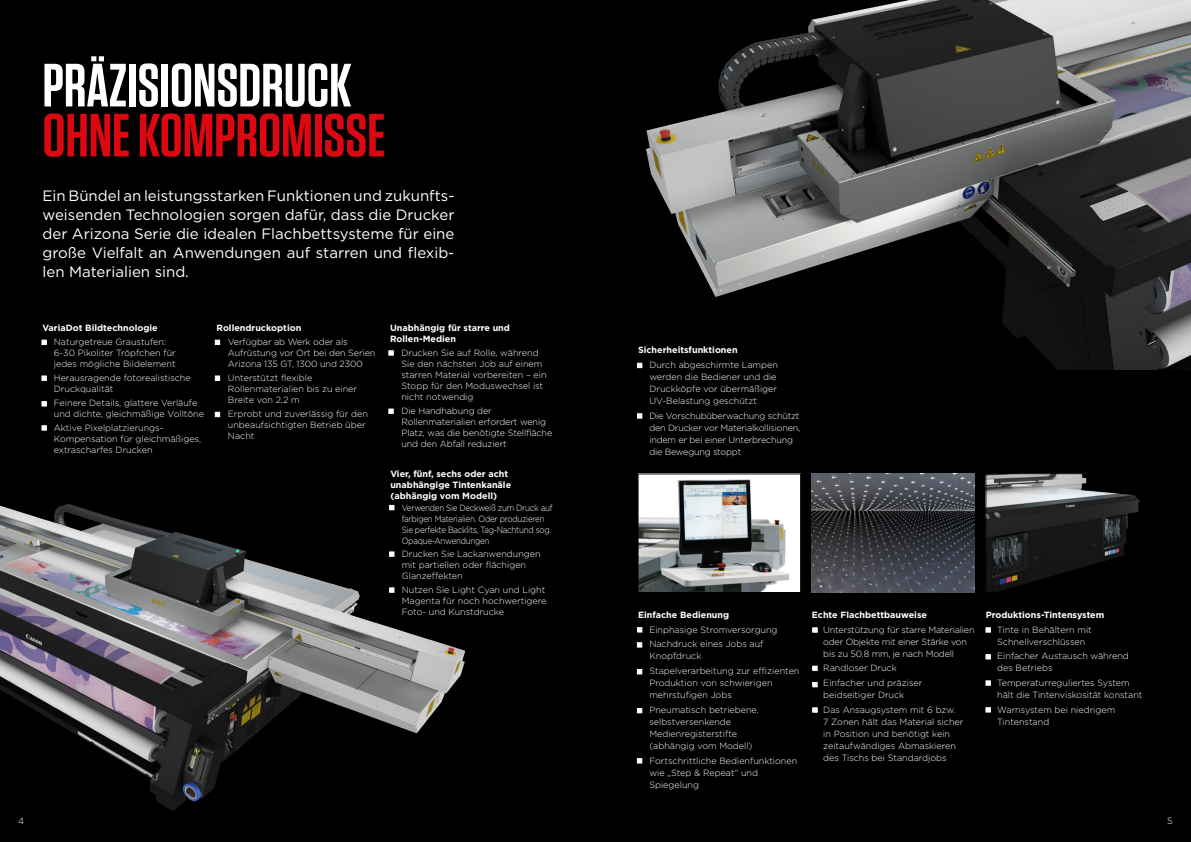
<style>
.page{position:relative;width:1191px;height:842px;background:#000}
.page>*{position:absolute;margin:0;border:0;box-sizing:border-box;transform-origin:0 0}
.t1{font:600 60.9px "Tungsten";color:#fff}
.t2{font:600 60.9px "Tungsten";color:#db0812}
.t3{font:15px/19px "Gotham";color:#fff;text-align:justify}
.t4{font:300 9px/11px "Gotham";color:#fff}
.t5{font:700 9px/11px "Gotham";color:#fff}
.t6{font:300 9px/12px "Gotham";letter-spacing:-.02em;color:#fff}
.t7{font:300 9px/11px "Gotham";letter-spacing:-.03em;color:#fff;scale:.89 1}
.s1{font-family:"Minion Pro";font-weight:700;font-stretch:condensed;font-size:6px}
</style>
<div class="page">
<img style="left:0;top:406px;width:466px;height:405px">
<img style="left:637px;top:0;width:554px;height:370px">
<img style="left:640px;top:476px;width:159px;height:115px">
<div style="left:638px;top:474px;width:163px;height:119px;border:1px solid #000"></div>
<img style="left:812px;top:474px;width:162px;height:119px">
<img style="left:987px;top:475px;width:153px;height:116px">
<div style="left:985px;top:473px;width:163px;height:120px;border:1px solid #000"></div>
<svg style="left:41px;top:340px;width:6px;height:5px"></svg>
<svg style="left:41px;top:375px;width:6px;height:6px"></svg>
<svg style="left:41px;top:401px;width:6px;height:5px"></svg>
<svg style="left:637px;top:627px;width:5px;height:5px"></svg>
<svg style="left:637px;top:642px;width:5px;height:5px"></svg>
<svg style="left:637px;top:669px;width:5px;height:5px"></svg>
<svg style="left:637px;top:708px;width:5px;height:5px"></svg>
<svg style="left:637px;top:758px;width:5px;height:5px"></svg>
<svg style="left:812px;top:627px;width:5px;height:6px"></svg>
<svg style="left:812px;top:666px;width:5px;height:5px"></svg>
<svg style="left:812px;top:682px;width:5px;height:5px"></svg>
<svg style="left:812px;top:707px;width:5px;height:6px"></svg>
<svg style="left:985px;top:627px;width:6px;height:6px"></svg>
<svg style="left:985px;top:654px;width:6px;height:5px"></svg>
<svg style="left:985px;top:680px;width:6px;height:6px"></svg>
<svg style="left:985px;top:707px;width:6px;height:5px"></svg>
<svg style="left:41px;top:425px;width:6px;height:6px"></svg>
<svg style="left:215px;top:340px;width:5px;height:5px"></svg>
<svg style="left:215px;top:375px;width:5px;height:6px"></svg>
<svg style="left:215px;top:412px;width:5px;height:5px"></svg>
<svg style="left:388px;top:350px;width:6px;height:6px"></svg>
<svg style="left:388px;top:408px;width:6px;height:6px"></svg>
<svg style="left:389px;top:505px;width:5px;height:5px"></svg>
<svg style="left:389px;top:551px;width:5px;height:6px"></svg>
<svg style="left:389px;top:587px;width:5px;height:6px"></svg>
<svg style="left:637px;top:363px;width:5px;height:5px"></svg>
<svg style="left:637px;top:413px;width:5px;height:6px"></svg>
<h1 class="t1" style="left:43px;top:53px;width:310px">PRÄZISIONSDRUCK</h1>
<h1 class="t2" style="left:43px;top:103px;width:344px">OHNE KOMPROMISSE</h1>
<p class="t3" style="left:43px;top:186px;width:413px">Ein Bündel an leistungsstarken Funktionen und zukunfts&shy;weisenden Technologien sorgen dafür, dass die Drucker der Arizona Serie die idealen Flachbettsysteme für eine große Vielfalt an Anwendungen auf starren und flexib&shy;len Materialien sind.</p>
<p class="t5" style="left:43px;top:323px;width:117px">VariaDot Bildtechnologie</p>
<p class="t4" style="left:54px;top:336px;width:123px;text-indent:-11px"><span class="s1">■</span> Naturgetreue Graustufen:<br>6-30 Pikoliter Tröpfchen für jedes mögliche Bildelement</p>
<p class="t4" style="left:54px;top:372px;width:138px;text-indent:-11px"><span class="s1">■</span> Herausragende fotorealistische<br>Druckqualität</p>
<p class="t4" style="left:54px;top:397px;width:152px;text-indent:-11px"><span class="s1">■</span> Feinere Details, glattere Verläufe und dichte, gleichmäßige Volltöne</p>
<p class="t4" style="left:54px;top:422px;width:149px;text-indent:-11px"><span class="s1">■</span> Aktive Pixelplatzierungs-<br>Kompensation für gleichmäßiges, extrascharfes Drucken</p>
<p class="t5" style="left:216px;top:323px;width:86px">Rollendruckoption</p>
<p class="t4" style="left:228px;top:336px;width:149px;text-indent:-11px"><span class="s1">■</span> Verfügbar ab Werk oder als<br>Aufrüstung vor Ort bei den Serien<br>Arizona 135 GT, 1300 und 2300</p>
<p class="t4" style="left:228px;top:372px;width:131px;text-indent:-11px"><span class="s1">■</span> Unterstützt flexible<br>Rollenmaterialien bis zu einer<br>Breite von 2,2 m</p>
<p class="t4" style="left:228px;top:408px;width:141px;text-indent:-11px"><span class="s1">■</span> Erprobt und zuverlässig für den unbeaufsichtigten Betrieb über<br>Nacht</p>
<p class="t5" style="left:390px;top:323px;width:121px">Unabhängig für starre und<br>Rollen-Medien</p>
<p class="t4" style="left:401px;top:347px;width:146px;text-indent:-11px"><span class="s1">■</span> Drucken Sie auf Rolle, während<br>Sie den nächsten Job auf einem starren Material vorbereiten – ein<br>Stopp für den Moduswechsel ist nicht notwendig</p>
<p class="t4" style="left:401px;top:405px;width:152px;text-indent:-11px"><span class="s1">■</span> Die Handhabung der<br>Rollenmaterialien erfordert wenig<br>Platz, was die benötigte Stellfläche und den Abfall reduziert</p>
<p class="t5" style="left:390px;top:468px;width:122px">Vier, fünf, sechs oder acht unabhängige Tintenkanäle (abhängig vom Modell)</p>
<p class="t7" style="left:402px;top:502px;width:171px;text-indent:-11px"><span class="s1">■</span> Verwenden Sie Deckweiß zum Druck auf farbigen Materialien. Oder produzieren Sie perfekte Backlits, Tag-Nachtund sog.<br>Opaque-Anwendungen</p>
<p class="t4" style="left:402px;top:548px;width:140px;text-indent:-11px"><span class="s1">■</span> Drucken Sie Lackanwendungen mit partiellen oder flächigen<br>Glanzeffekten</p>
<p class="t4" style="left:402px;top:584px;width:146px;text-indent:-11px"><span class="s1">■</span> Nutzen Sie Light Cyan und Light<br>Magenta für noch hochwertigere<br>Foto- und Kunstdrucke</p>
<p class="t4" style="left:18px;top:815px;width:7px">4</p>
<p class="t5" style="left:638px;top:344px;width:101px">Sicherheitsfunktionen</p>
<p class="t4" style="left:649px;top:358px;width:130px;line-height:12px;text-indent:-11px"><span class="s1">■</span> Durch abgeschirmte Lampen werden die Bediener und die<br>Druckköpfe vor übermäßiger<br>UV-Belastung geschützt</p>
<p class="t6" style="left:649px;top:409px;width:152px;text-indent:-11px"><span class="s1">■</span> Die Vorschubüberwachung schützt den Drucker vor Materialkollisionen, indem er bei einer Unterbrechung die Bewegung stoppt</p>
<p class="t5" style="left:638px;top:609px;width:93px">Einfache Bedienung</p>
<p class="t4" style="left:638px;top:624px;width:141px"><span class="s1">■</span> Einphasige Stromversorgung</p>
<p class="t4" style="left:649px;top:638px;width:116px;line-height:12px;text-indent:-11px"><span class="s1">■</span> Nachdruck eines Jobs auf<br>Knopfdruck</p>
<p class="t4" style="left:649px;top:665px;width:152px;line-height:12px;text-indent:-11px"><span class="s1">■</span> Stapelverarbeitung zur effizienten<br>Produktion von schwierigen mehrstufigen Jobs</p>
<p class="t4" style="left:649px;top:704px;width:111px;line-height:12px;text-indent:-11px"><span class="s1">■</span> Pneumatisch betriebene, selbstversenkende<br>Medienregisterstifte (abhängig vom Modell)</p>
<p class="t4" style="left:649px;top:754px;width:149px;line-height:12px;text-indent:-11px"><span class="s1">■</span> Fortschrittliche Bedienfunktionen wie „Step &amp; Repeat“ und<br>Spiegelung</p>
<p class="t5" style="left:812px;top:609px;width:117px">Echte Flachbettbauweise</p>
<p class="t6" style="left:823px;top:623px;width:153px;text-indent:-11px"><span class="s1">■</span> Unterstützung für starre Materialien oder Objekte mit einer Stärke von bis zu 50,8 mm, je nach Modell</p>
<p class="t4" style="left:812px;top:662px;width:86px"><span class="s1">■</span> Randloser Druck</p>
<p class="t4" style="left:823px;top:677px;width:100px;line-height:12px;text-indent:-11px"><span class="s1">■</span> Einfacher und präziser beidseitiger Druck</p>
<p class="t4" style="left:823px;top:704px;width:142px;line-height:12px;text-indent:-11px"><span class="s1">■</span> Das Ansaugsystem mit 6 bzw.<br>7 Zonen hält das Material sicher in Position und benötigt kein zeitaufwändiges Abmaskieren des Tischs bei Standardjobs</p>
<p class="t5" style="left:986px;top:609px;width:120px">Produktions-Tintensystem</p>
<p class="t4" style="left:986px;top:623px;width:107px;line-height:12px;text-align:center"><span class="s1">■</span> Tinte in Behältern mit<br>Schnellverschlüssen</p>
<p class="t4" style="left:997px;top:650px;width:133px;line-height:12px;text-indent:-11px"><span class="s1">■</span> Einfacher Austausch während des Betriebs</p>
<p class="t4" style="left:997px;top:677px;width:147px;line-height:12px;text-indent:-11px"><span class="s1">■</span> Temperaturreguliertes System hält die Tintenviskosität konstant</p>
<p class="t4" style="left:997px;top:704px;width:119px;line-height:12px;text-indent:-11px"><span class="s1">■</span> Warnsystem bei niedrigem<br>Tintenstand</p>
<p class="t4" style="left:1167px;top:815px;width:7px">5</p>
</div>
